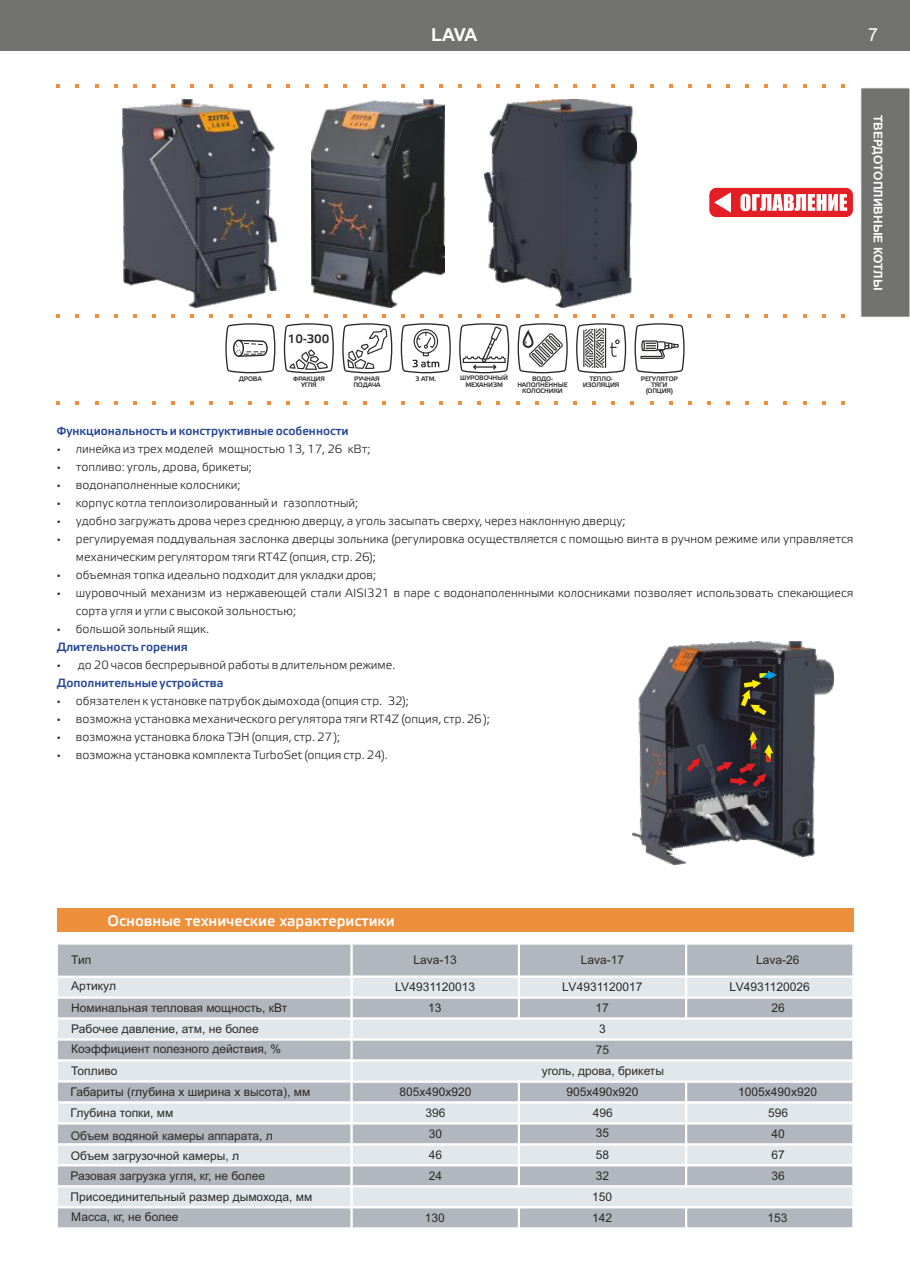
<style>
.page{position:relative;width:910px;height:1280px;background:#fff}
.page>*{position:absolute;margin:0;border:0;box-sizing:border-box;transform-origin:0 0}
.t1{font:700 18px "Arial";color:#fefefe}
.t2{font:18px "Arial";color:#fefefe}
.t3{font:15px "Elektra Medium Pro";color:#fefefe}
.t4{font:12.15px "Elektra Medium Pro";color:#2b2a29}
.t5{font:12px/18px "Elektra Light Pro";color:#2b2a29}
.t6{font:12px/21px "Arial";color:#2b2a29}
.t7{font:12px "Elektra Medium Pro";color:#264796}
.t8{font:700 12px "Arial";color:#fefefe}
.t9{font:6.45px/6.4px "Elektra Medium Pro";letter-spacing:-.025em;color:#2b2a29;text-align:center}
</style>
<div class="page">
<svg style="left:225px;top:323px;width:50px;height:50px"></svg>
<svg style="left:284px;top:323px;width:50px;height:50px"></svg>
<svg style="left:342px;top:323px;width:50px;height:50px"></svg>
<svg style="left:401px;top:323px;width:50px;height:50px"></svg>
<svg style="left:518px;top:323px;width:50px;height:50px"></svg>
<svg style="left:634px;top:323px;width:51px;height:50px"></svg>
<svg style="left:576px;top:323px;width:50px;height:50px"></svg>
<svg style="left:459px;top:323px;width:50px;height:50px"></svg>
<div style="left:0;top:0;width:910px;height:50px;background:#727271"></div>
<img style="left:312px;top:99px;width:133px;height:208px">
<img style="left:484px;top:99px;width:153px;height:208px">
<img style="left:123px;top:99px;width:153px;height:208px">
<div style="left:57px;top:909px;width:796px;height:23px;background:#ed8f3b"></div>
<svg style="left:58px;top:944px;width:292px;height:284px"></svg>
<svg style="left:350px;top:944px;width:503px;height:284px"></svg>
<svg style="left:152px;top:85px;width:4px;height:3px"></svg>
<svg style="left:286px;top:85px;width:4px;height:3px"></svg>
<svg style="left:305px;top:85px;width:4px;height:3px"></svg>
<svg style="left:439px;top:85px;width:4px;height:3px"></svg>
<svg style="left:573px;top:85px;width:4px;height:3px"></svg>
<svg style="left:592px;top:85px;width:4px;height:3px"></svg>
<svg style="left:726px;top:85px;width:4px;height:3px"></svg>
<svg style="left:152px;top:314px;width:4px;height:3px"></svg>
<svg style="left:286px;top:314px;width:4px;height:3px"></svg>
<svg style="left:305px;top:314px;width:4px;height:3px"></svg>
<svg style="left:439px;top:314px;width:4px;height:3px"></svg>
<svg style="left:573px;top:314px;width:4px;height:3px"></svg>
<svg style="left:592px;top:314px;width:4px;height:3px"></svg>
<svg style="left:726px;top:314px;width:4px;height:3px"></svg>
<svg style="left:152px;top:401px;width:4px;height:3px"></svg>
<svg style="left:286px;top:401px;width:4px;height:3px"></svg>
<svg style="left:305px;top:401px;width:4px;height:3px"></svg>
<svg style="left:439px;top:401px;width:4px;height:3px"></svg>
<svg style="left:573px;top:401px;width:4px;height:3px"></svg>
<svg style="left:592px;top:401px;width:4px;height:3px"></svg>
<svg style="left:726px;top:401px;width:4px;height:3px"></svg>
<img style="left:632px;top:642px;width:201px;height:222px">
<svg style="left:687px;top:758px;width:14px;height:14px"></svg>
<svg style="left:716px;top:731px;width:57px;height:56px"></svg>
<svg style="left:741px;top:671px;width:36px;height:44px"></svg>
<div style="left:861px;top:88px;width:49px;height:229px;background:#727271"></div>
<div style="left:709px;top:187px;width:145px;height:31px;background:#e31e24;border:1px solid #fefefe;border-radius:8px"></div>
<svg style="left:740px;top:194px;width:107px;height:17px"></svg>
<svg style="left:715px;top:193px;width:16px;height:19px"></svg>
<h1 class="t1" style="left:431px;top:28px;width:48px">LAVA</h1>
<h1 class="t2" style="left:868px;top:28px;width:12px">7</h1>
<p class="t9" style="left:239px;top:376px;width:24px">ДРОВА</p>
<p class="t4" style="left:288px;top:334px;width:43px">10-300</p>
<p class="t9" style="left:293px;top:376px;width:33px">ФРАКЦИЯ<br>УГЛЯ</p>
<p class="t9" style="left:353px;top:376px;width:29px;text-align:left">РУЧНАЯ<br>ПОДАЧА</p>
<p class="t9" style="left:415px;top:376px;width:22px">3 АТМ.</p>
<p class="t9" style="left:517px;top:376px;width:52px">ВОДО-<br>НАПОЛНЕННЫЕ<br>КОЛОСНИКИ</p>
<p class="t9" style="left:641px;top:376px;width:39px">РЕГУЛЯТОР<br>ТЯГИ (ОПЦИЯ)</p>
<p class="t9" style="left:460px;top:376px;width:49px">ШУРОВОЧНЫЙ<br>МЕХАНИЗМ</p>
<p class="t9" style="left:583px;top:376px;width:38px">ТЕПЛО-<br>ИЗОЛЯЦИЯ</p>
<p class="t7" style="left:57px;top:427px;width:293px">Функциональность и конструктивные особенности</p>
<p class="t5" style="left:76px;top:441px;width:779px">линейка из трех моделей мощностью 13, 17, 26 кВт;<br>топливо: уголь, дрова, брикеты;<br>водонаполненные колосники;<br>корпус котла теплоизолированный и газоплотный;<br>удобно загружать дрова через среднюю дверцу, а уголь засыпать сверху, через наклонную дверцу;<br>регулируемая поддувальная заслонка дверцы зольника (регулировка осуществляется с помощью винта в ручном режиме или управляется механическим регулятором тяги RT4Z (опция, стр. 26);<br>объемная топка идеально подходит для укладки дров;<br>шуровочный механизм из нержавеющей стали AISI321 в паре с водонаполеннными колосниками позволяет использовать спекающиеся сорта угля и угли с высокой зольностью;<br>большой зольный ящик.</p>
<p class="t7" style="left:57px;top:643px;width:133px">Длительность горения</p>
<p class="t5" style="left:78px;top:657px;width:319px">до 20 часов беспрерывной работы в длительном режиме.</p>
<p class="t7" style="left:57px;top:679px;width:168px">Дополнительные устройства</p>
<p class="t5" style="left:76px;top:693px;width:416px">обязателен к установке патрубок дымохода (опция стр. 32);<br>возможна установка механического регулятора тяги RT4Z (опция, стр. 26 ); возможна установка блока ТЭН (опция, стр. 27 );<br>возможна установка комплекта TurboSet (опция стр. 24).</p>
<p class="t8" style="left:882px;top:115px;width:177px;rotate:90deg">ТВЕРДОТОПЛИВНЫЕ КОТЛЫ</p>
<p class="t3" style="left:108px;top:915px;width:289px">Основные технические характеристики</p>
<p class="t6" style="left:71px;top:950px;width:22px">Тип</p>
<p class="t6" style="left:71px;top:976px;width:46px">Артикул</p>
<p class="t6" style="left:71px;top:998px;width:217px">Номинальная тепловая мощность, кВт</p>
<p class="t6" style="left:71px;top:1019px;width:212px">Рабочее давление, атм, не более<br>Коэффициент полезного действия, %</p>
<p class="t6" style="left:71px;top:1062px;width:241px">Топливо<br>Габариты (глубина х ширина х высота), мм<br>Глубина топки, мм</p>
<p class="t6" style="left:413px;top:951px;width:45px">Lava-13</p>
<p class="t6" style="left:756px;top:951px;width:45px">Lava-26</p>
<p class="t6" style="left:581px;top:951px;width:45px">Lava-17</p>
<p class="t6" style="left:595px;top:999px;width:15px;text-align:center">17<br>3</p>
<p class="t6" style="left:542px;top:1061px;width:124px">уголь, дрова, брикеты</p>
<p class="t6" style="left:395px;top:978px;width:82px">LV4931120013</p>
<p class="t6" style="left:562px;top:978px;width:82px">LV4931120017</p>
<p class="t6" style="left:729px;top:978px;width:82px">LV4931120026</p>
<p class="t6" style="left:428px;top:999px;width:15px">13</p>
<p class="t6" style="left:771px;top:999px;width:15px">26</p>
<p class="t6" style="left:596px;top:1041px;width:15px">75</p>
<p class="t6" style="left:399px;top:1083px;width:74px;text-align:center">805х490х920<br>396</p>
<p class="t6" style="left:567px;top:1083px;width:74px;text-align:center">905х490х920<br>496</p>
<p class="t6" style="left:738px;top:1083px;width:80px;text-align:center">1005х490х920<br>596</p>
<p class="t6" style="left:71px;top:1126px;width:203px">Объем водяной камеры аппарата, л</p>
<p class="t6" style="left:71px;top:1146px;width:243px">Объем загрузочной камеры, л<br>Разовая загрузка угля, кг, не более<br>Присоединительный размер дымохода, мм</p>
<p class="t6" style="left:429px;top:1124px;width:15px">30<br>46</p>
<p class="t6" style="left:429px;top:1166px;width:15px">24</p>
<p class="t6" style="left:596px;top:1124px;width:15px">35</p>
<p class="t6" style="left:771px;top:1124px;width:15px">40</p>
<p class="t6" style="left:596px;top:1145px;width:15px">58</p>
<p class="t6" style="left:771px;top:1145px;width:15px">67</p>
<p class="t6" style="left:596px;top:1166px;width:15px">32</p>
<p class="t6" style="left:771px;top:1166px;width:15px">36</p>
<p class="t6" style="left:592px;top:1187px;width:22px">150</p>
<p class="t6" style="left:71px;top:1208px;width:109px">Масса, кг, не более</p>
<p class="t6" style="left:425px;top:1208px;width:22px">130</p>
<p class="t6" style="left:592px;top:1208px;width:22px">142</p>
<p class="t6" style="left:768px;top:1208px;width:22px">153</p>
</div>
